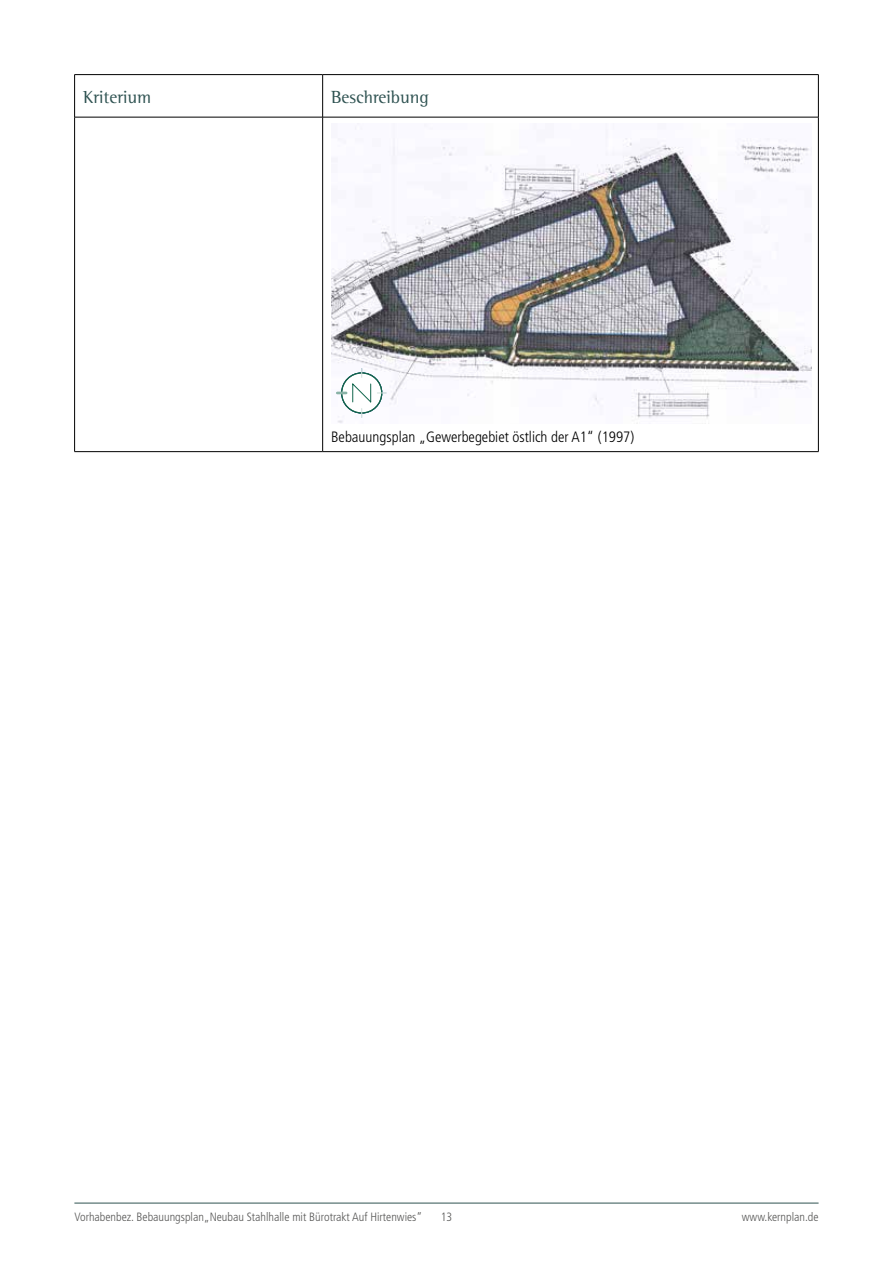
<style>
.page{position:relative;width:893px;height:1263px;background:#fff}
.page>*{position:absolute;margin:0;border:0;box-sizing:border-box;transform-origin:0 0}
.t1{font:18px "Rotis Semi Serif";color:#2e5251}
.t2{font:300 condensed 15px "Frutiger LT";color:#000}
.t3{font:300 condensed 12px "Frutiger LT";color:#575756}
</style>
<div class="page">
<hr style="left:74px;top:1203px;width:745px;height:1px;background:#2e5251">
<svg style="left:75px;top:75px;width:743px;height:376px"></svg>
<hr style="left:323px;top:451px;width:496px;height:1px;background:#000">
<hr style="left:74px;top:451px;width:249px;height:1px;background:#000">
<hr style="left:74px;top:117px;width:1px;height:334px;background:#000">
<hr style="left:322px;top:117px;width:1px;height:334px;background:#000">
<hr style="left:818px;top:117px;width:1px;height:334px;background:#000">
<hr style="left:74px;top:74px;width:249px;height:1px;background:#000">
<hr style="left:74px;top:75px;width:1px;height:42px;background:#000">
<hr style="left:74px;top:117px;width:249px;height:1px;background:#000">
<hr style="left:323px;top:74px;width:496px;height:1px;background:#000">
<hr style="left:322px;top:75px;width:1px;height:42px;background:#000">
<hr style="left:818px;top:75px;width:1px;height:42px;background:#000">
<hr style="left:323px;top:117px;width:496px;height:1px;background:#000">
<img style="left:331px;top:123px;width:480px;height:301px">
<svg style="left:342px;top:373px;width:40px;height:40px"></svg>
<div style="left:342px;top:373px;width:40px;height:40px;border:1px solid #2e5251;border-radius:50%"></div>
<div style="left:341px;top:372px;width:41px;height:42px;border:1px solid #12664d;border-radius:50%"></div>
<svg style="left:337px;top:383px;width:49px;height:34px"></svg>
<h1 class="t1" style="left:83px;top:86px;width:70px">Kriterium</h1>
<h1 class="t1" style="left:331px;top:86px;width:99px">Beschreibung</h1>
<p class="t2" style="left:331px;top:428px;width:305px">Bebauungsplan „Gewerbegebiet östlich der A1“ (1997)</p>
<p class="t3" style="left:74px;top:1210px;width:349px">Vorhabenbez. Bebauungsplan„Neubau Stahlhalle mit Bürotrakt Auf Hirtenwies“</p>
<p class="t3" style="left:441px;top:1210px;width:13px">13</p>
<p class="t3" style="left:742px;top:1210px;width:78px">www.kernplan.de</p>
</div>
